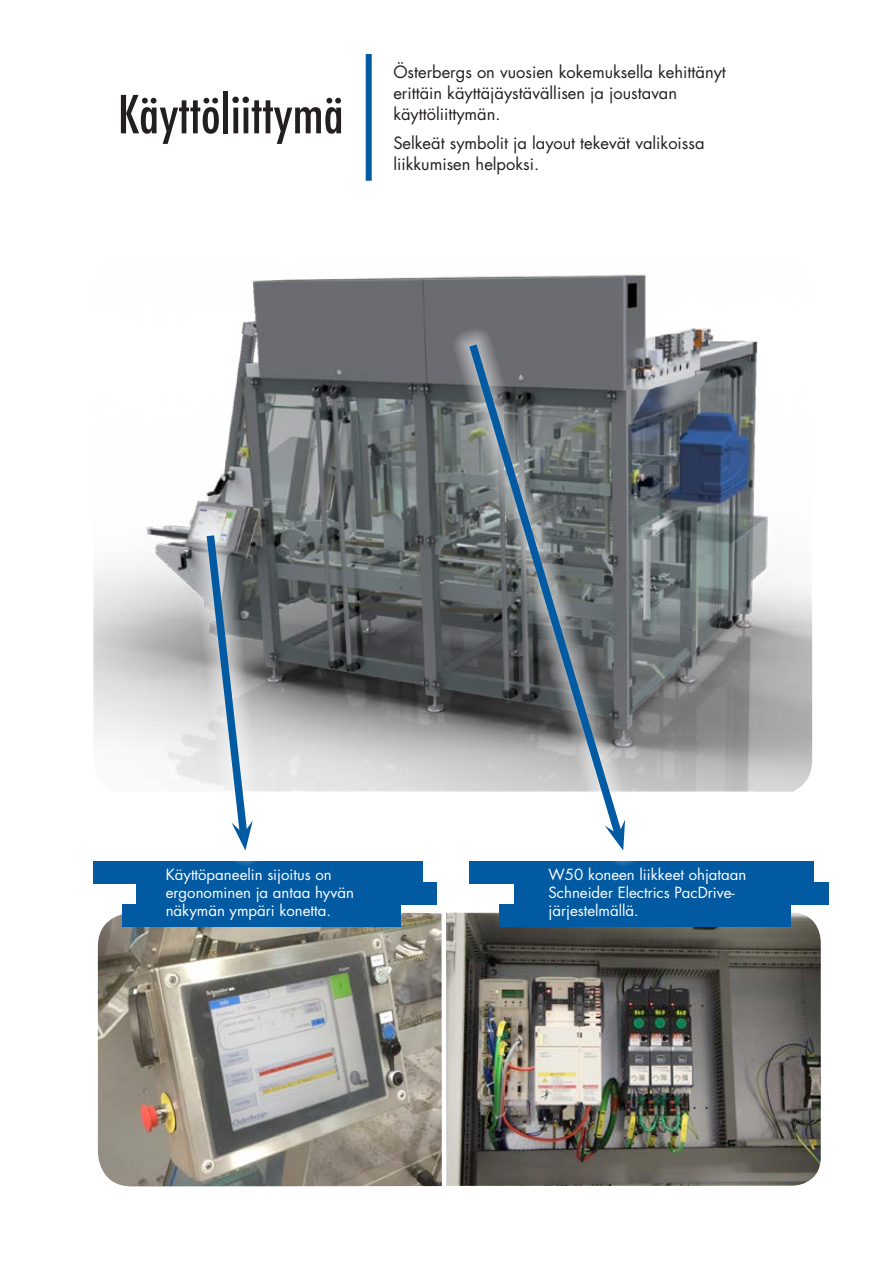
<style>
.page{position:relative;width:893px;height:1263px;background:#fff}
.page>*{position:absolute;margin:0;border:0;box-sizing:border-box;transform-origin:0 0}
.t1{font:500 condensed 51px "Futura";color:#231f20}
.t2{font:16.5px/21px "Futura Std";color:#231f20}
.t3{font:15px/18px "Futura Std";color:#fff}
</style>
<div class="page">
<img style="left:93px;top:274px;width:719px;height:518px">
<img style="left:449px;top:913px;width:372px;height:273px">
<div style="left:366px;top:54px;width:6px;height:127px;background:#015aa2"></div>
<svg style="left:97px;top:912px;width:352px;height:275px;background:#9c978e"></svg>
<div style="left:93px;top:861px;width:330px;height:22px;background:#015aa2"></div>
<div style="left:122px;top:904px;width:279px;height:23px;background:#015aa2"></div>
<div style="left:136px;top:882px;width:300px;height:23px;background:#015aa2"></div>
<div style="left:469px;top:861px;width:345px;height:22px;background:#015aa2"></div>
<div style="left:500px;top:904px;width:291px;height:23px;background:#015aa2"></div>
<div style="left:514px;top:882px;width:314px;height:23px;background:#015aa2"></div>
<svg style="left:189px;top:518px;width:81px;height:348px"></svg>
<svg style="left:202px;top:527px;width:51px;height:323px"></svg>
<svg style="left:452px;top:328px;width:190px;height:538px"></svg>
<svg style="left:464px;top:336px;width:164px;height:508px;background:#7a8286"></svg>
<svg style="left:605px;top:819px;width:20px;height:31px"></svg>
<h1 class="t1" style="left:118px;top:82px;width:227px">Käyttöliittymä</h1>
<p class="t2" style="left:393px;top:61px;width:334px">Österbergs on vuosien kokemuksella kehittänyt erittäin käyttäjäystävällisen ja joustavan käyttöliittymän.</p>
<p class="t2" style="left:393px;top:133px;width:313px">Selkeät symbolit ja layout tekevät valikoissa liikkumisen helpoksi.</p>
<p class="t3" style="left:166px;top:866px;width:190px">Käyttöpaneelin sijoitus on ergonominen ja antaa hyvän näkymän ympäri konetta.</p>
<p class="t3" style="left:549px;top:866px;width:199px">W50 koneen liikkeet ohjataan<br>Schneider Electrics PacDrive&shy;järjestelmällä.</p>
</div>
